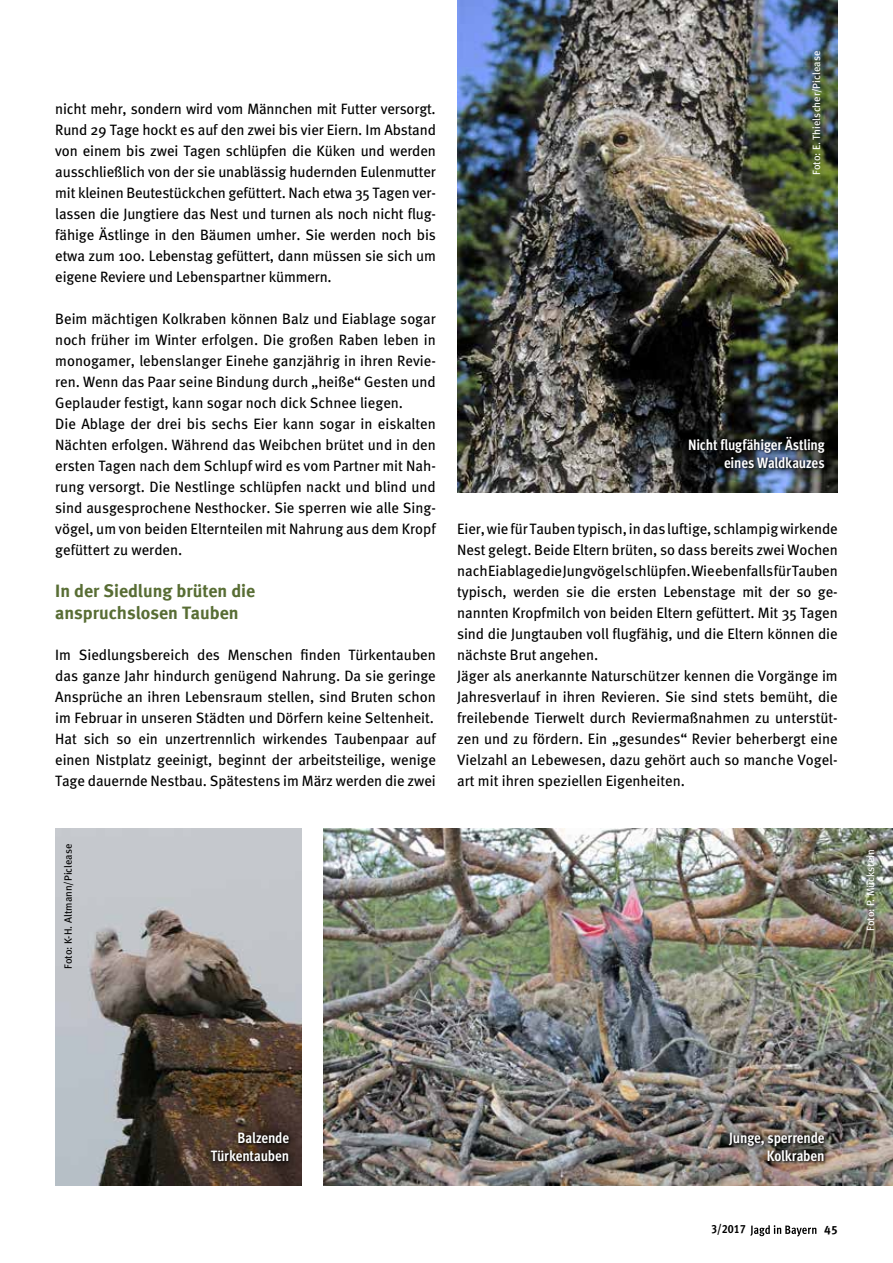
<style>
.page{position:relative;width:893px;height:1263px;background:#fff}
.page>*{position:absolute;margin:0;border:0;box-sizing:border-box;transform-origin:0 0}
.t1{font:18px/21.6px "Meta Bold LF";color:#586d34}
.t2{font:15px/21px "Meta";color:#000}
.t3{font:700 15px/18px "Meta Cond";letter-spacing:-.01em;color:#fff;text-align:right}
.t4{font:12px "Meta Cond Bold LF";color:#000}
.t5{font:12px "Meta Bold LF";color:#000}
.t6{font:10.5px "Meta";letter-spacing:.005em;color:#fff}
.t7{font:10.5px "Meta";letter-spacing:.005em;color:#000}
</style>
<div class="page">
<svg style="left:750px;top:1225px;width:66px;height:11px"></svg>
<img style="left:457px;top:0;width:380px;height:492px">
<img style="left:323px;top:828px;width:570px;height:357px">
<img style="left:55px;top:828px;width:247px;height:357px">
<div style="left:202px;top:1123px;width:96px;height:47px;background:#000;opacity:.75"></div>
<div style="left:720px;top:1123px;width:113px;height:48px;background:#000;opacity:.75"></div>
<div style="left:679px;top:428px;width:154px;height:50px;background:#000;opacity:.75"></div>
<p class="t2" style="left:55px;top:98px;width:382px;text-align:justify">nicht mehr, sondern wird vom Männchen mit Futter versorgt.<br>Rund 29 Tage hockt es auf den zwei bis vier Eiern. Im Abstand von einem bis zwei Tagen schlüpfen die Küken und werden ausschließlich von der sie unablässig hudernden Eulenmutter mit kleinen Beutestückchen gefüttert. Nach etwa 35 Tagen ver&shy;lassen die Jungtiere das Nest und turnen als noch nicht flug&shy;fähige Ästlinge in den Bäumen umher. Sie werden noch bis etwa zum 100. Lebenstag gefüttert, dann müssen sie sich um eigene Reviere und Lebenspartner kümmern.</p>
<p class="t2" style="left:55px;top:308px;width:382px">Beim mächtigen Kolkraben können Balz und Eiablage sogar noch früher im Winter erfolgen. Die großen Raben leben in monogamer, lebenslanger Einehe ganzjährig in ihren Revie&shy;ren. Wenn das Paar seine Bindung durch „heiße“ Gesten und Geplauder festigt, kann sogar noch dick Schnee liegen.<br>Die Ablage der drei bis sechs Eier kann sogar in eiskalten Nächten erfolgen. Während das Weibchen brütet und in den ersten Tagen nach dem Schlupf wird es vom Partner mit Nah&shy;rung versorgt. Die Nestlinge schlüpfen nackt und blind und sind ausgesprochene Nesthocker. Sie sperren wie alle Sing&shy;vögel, um von beiden Elternteilen mit Nahrung aus dem Kropf gefüttert zu werden.</p>
<p class="t1" style="left:55px;top:580px;width:202px">In der Siedlung brüten die anspruchslosen Tauben</p>
<p class="t2" style="left:55px;top:644px;width:382px;text-align:justify">Im Siedlungsbereich des Menschen finden Türkentauben das ganze Jahr hindurch genügend Nahrung. Da sie geringe Ansprüche an ihren Lebensraum stellen, sind Bruten schon im Februar in unseren Städten und Dörfern keine Seltenheit.<br>Hat sich so ein unzertrennlich wirkendes Taubenpaar auf einen Nistplatz geeinigt, beginnt der arbeitsteilige, wenige Tage dauernde Nestbau. Spätestens im März werden die zwei</p>
<p class="t6" style="left:810px;top:175px;width:126px;rotate:-90deg">Foto: E. Thielscher/Piclease</p>
<p class="t3" style="left:688px;top:436px;width:138px">Nicht flugfähiger Ästling eines Waldkauzes</p>
<p class="t2" style="left:457px;top:518px;width:382px">Eier, wie für Tauben typisch, in das luftige, schlampig wirkende Nest gelegt. Beide Eltern brüten, so dass bereits zwei Wochen nach Eiablage die Jungvögel schlüpfen. Wie ebenfalls für Tauben typisch, werden sie die ersten Lebenstage mit der so ge&shy;nannten Kropfmilch von beiden Eltern gefüttert. Mit 35 Tagen sind die Jungtauben voll flugfähig, und die Eltern können die nächste Brut angehen.<br>Jäger als anerkannte Naturschützer kennen die Vorgänge im Jahresverlauf in ihren Revieren. Sie sind stets bemüht, die freilebende Tierwelt durch Reviermaßnahmen zu unterstüt&shy;zen und zu fördern. Ein „gesundes“ Revier beherbergt eine Vielzahl an Lebewesen, dazu gehört auch so manche Vogel&shy;art mit ihren speziellen Eigenheiten.</p>
<p class="t7" style="left:62px;top:969px;width:127px;rotate:-90deg">Foto: K-H. Altmann/Piclease</p>
<p class="t6" style="left:864px;top:931px;width:83px;rotate:-90deg">Foto: P. Mückstein</p>
<p class="t3" style="left:211px;top:1129px;width:80px">Balzende<br>Türkentauben</p>
<p class="t3" style="left:729px;top:1129px;width:97px">Junge, sperrende<br>Kolkraben</p>
<p class="t4" style="left:711px;top:1222px;width:36px">3/2017</p>
<p class="t5" style="left:824px;top:1222px;width:15px">45</p>
</div>
